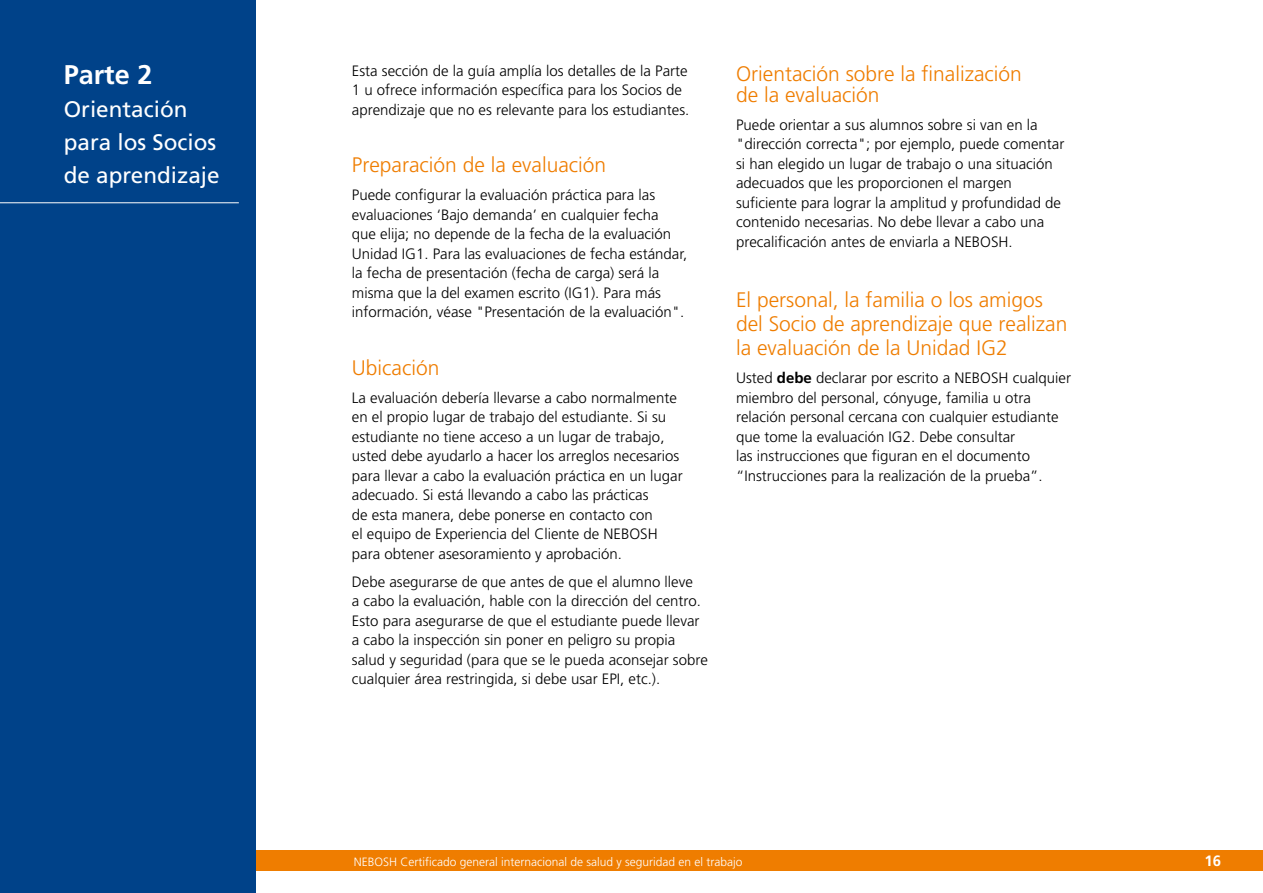
<style>
.page{position:relative;width:1263px;height:893px;background:#fff}
.page>*{position:absolute;margin:0;border:0;box-sizing:border-box;transform-origin:0 0}
.t1{font:700 27px "Frutiger LT Std";color:#fff}
.t2{font:22.5px/33px "Frutiger";color:#fff}
.t3{font:300 21px/24px "Frutiger";color:#ef7d00}
.t4{font:300 15px/19.5px "Frutiger";color:#000}
.t5{font:700 15px "Frutiger LT Std";color:#fff}
.t6{font:300 12px "Frutiger";color:#fff}
.s1{font-family:"Frutiger LT Std";font-weight:700}
</style>
<div class="page">
<div style="left:256px;top:850px;width:1007px;height:21px;background:#ef7d00"></div>
<div style="left:0;top:0;width:256px;height:893px;background:#004289"></div>
<hr style="left:0;top:202px;width:239px;height:1px;background:#fff">
<h1 class="t1" style="left:64px;top:59px;width:90px">Parte 2</h1>
<h2 class="t2" style="left:64px;top:93px;width:157px">Orientación para los Socios de aprendizaje</h2>
<p class="t4" style="left:352px;top:61px;width:339px">Esta sección de la guía amplía los detalles de la Parte<br>1 u ofrece información específica para los Socios de aprendizaje que no es relevante para los estudiantes.</p>
<h3 class="t3" style="left:352px;top:153px;width:256px">Preparación de la evaluación</h3>
<p class="t4" style="left:352px;top:185px;width:337px">Puede configurar la evaluación práctica para las evaluaciones ‘Bajo demanda’ en cualquier fecha<br>que elija; no depende de la fecha de la evaluación Unidad IG1. Para las evaluaciones de fecha estándar, la fecha de presentación (fecha de carga) será la misma que la del examen escrito (IG1). Para más información, véase "Presentación de la evaluación".</p>
<h3 class="t3" style="left:352px;top:356px;width:89px">Ubicación</h3>
<p class="t4" style="left:352px;top:388px;width:332px">La evaluación debería llevarse a cabo normalmente en el propio lugar de trabajo del estudiante. Si su estudiante no tiene acceso a un lugar de trabajo, usted debe ayudarlo a hacer los arreglos necesarios para llevar a cabo la evaluación práctica en un lugar adecuado. Si está llevando a cabo las prácticas<br>de esta manera, debe ponerse en contacto con<br>el equipo de Experiencia del Cliente de NEBOSH para obtener asesoramiento y aprobación.</p>
<p class="t4" style="left:352px;top:572px;width:357px">Debe asegurarse de que antes de que el alumno lleve<br>a cabo la evaluación, hable con la dirección del centro.<br>Esto para asegurarse de que el estudiante puede llevar a cabo la inspección sin poner en peligro su propia salud y seguridad (para que se le pueda aconsejar sobre cualquier área restringida, si debe usar EPI, etc.).</p>
<h3 class="t3" style="left:736px;top:63px;width:287px;line-height:21px">Orientación sobre la finalización de la evaluación</h3>
<p class="t4" style="left:736px;top:115px;width:330px">Puede orientar a sus alumnos sobre si van en la "dirección correcta"; por ejemplo, puede comentar si han elegido un lugar de trabajo o una situación adecuados que les proporcionen el margen suficiente para lograr la amplitud y profundidad de contenido necesarias. No debe llevar a cabo una precalificación antes de enviarla a NEBOSH.</p>
<h3 class="t3" style="left:736px;top:288px;width:333px">El personal, la familia o los amigos del Socio de aprendizaje que realizan la evaluación de la Unidad IG2</h3>
<p class="t4" style="left:736px;top:368px;width:337px">Usted <span class="s1">debe</span> declarar por escrito a NEBOSH cualquier miembro del personal, cónyuge, familia u otra relación personal cercana con cualquier estudiante que tome la evaluación IG2. Debe consultar<br>las instrucciones que figuran en el documento “Instrucciones para la realización de la prueba”.</p>
<p class="t6" style="left:354px;top:855px;width:390px">NEBOSH Certificado general internacional de salud y seguridad en el trabajo</p>
<p class="t5" style="left:1204px;top:852px;width:18px">16</p>
</div>
